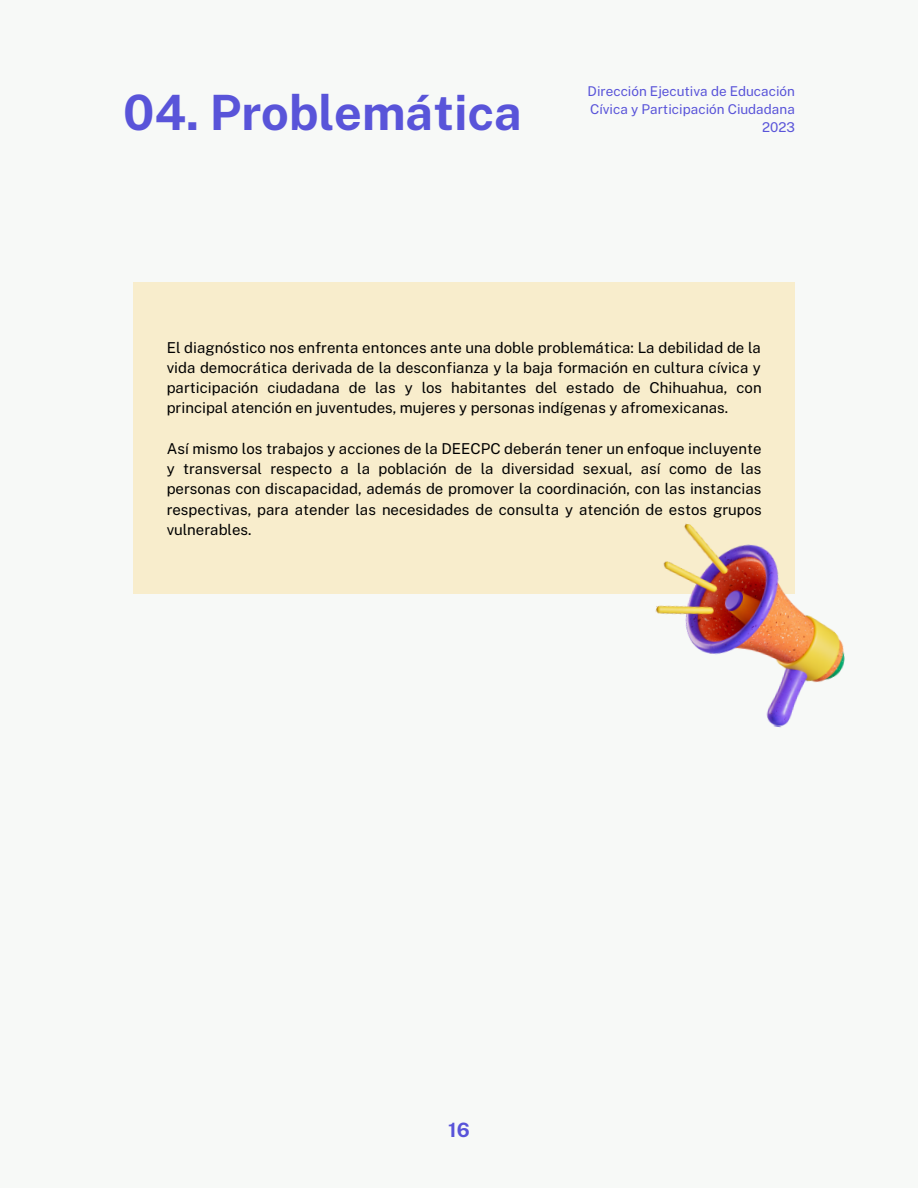
<style>
.page{position:relative;width:918px;height:1188px;background:#f7f9f7}
.page>*{position:absolute;margin:0;border:0;box-sizing:border-box;transform-origin:0 0}
.t1{font:700 48.75px "Public Sans";color:#5954d9}
.t2{font:700 19.8px "Public Sans";color:#5954d9}
.t3{font:15px/20.2px "Public Sans";color:#000;text-align:justify}
.t4{font:13.5px/18px "Public Sans";color:#5954d9;text-align:right}
</style>
<div class="page">
<div style="left:134px;top:282px;width:661px;height:312px;background:#f8edcc"></div>
<img style="left:655px;top:523px;width:190px;height:205px">
<p class="t1" style="left:123px;top:83px;width:400px">04. Problemática</p>
<p class="t4" style="left:588px;top:82px;width:209px">Dirección Ejecutiva de Educación<br>Cívica y Participación Ciudadana<br>2023</p>
<p class="t3" style="left:167px;top:337px;width:596px">El diagnóstico nos enfrenta entonces ante una doble problemática: La debilidad de la vida democrática derivada de la desconfianza y la baja formación en cultura cívica y participación ciudadana de las y los habitantes del estado de Chihuahua, con principal atención en juventudes, mujeres y personas indígenas y afromexicanas.</p>
<p class="t3" style="left:167px;top:438px;width:597px">Así mismo los trabajos y acciones de la DEECPC deberán tener un enfoque incluyente y transversal respecto a la población de la diversidad sexual, así como de las personas con discapacidad, además de promover la coordinación, con las instancias respectivas, para atender las necesidades de consulta y atención de estos grupos vulnerables.</p>
<p class="t2" style="left:448px;top:1118px;width:23px">16</p>
</div>
